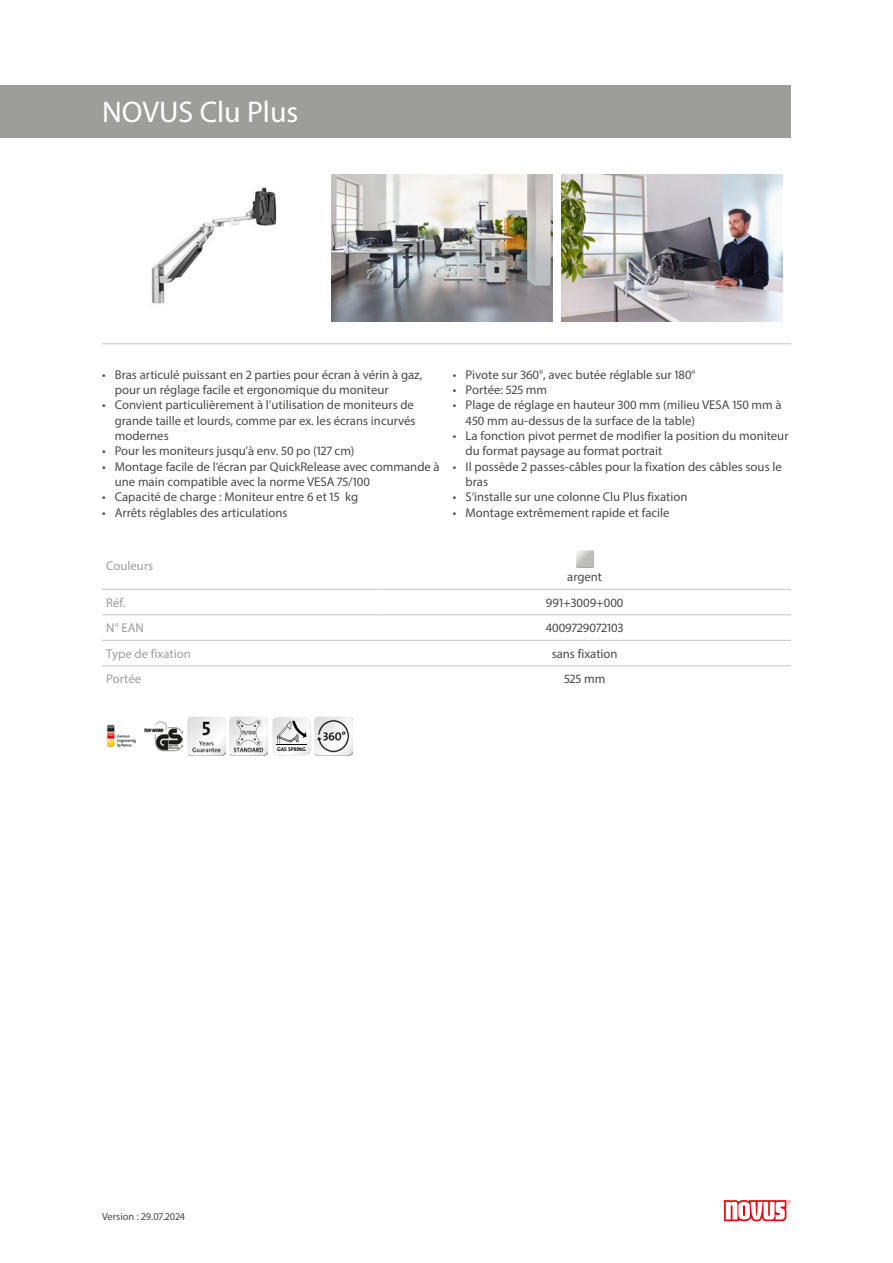
<style>
.page{position:relative;width:893px;height:1263px;background:#fff}
.page>*{position:absolute;margin:0;border:0;box-sizing:border-box;transform-origin:0 0}
.Produktname{font:30px "Myriad Pro";color:#fff}
.Produkttabelle_Zentr{font:12.75px/15.3px "Myriad Pro";color:#4a4a49}
.Produkttabelle_Links{font:12.75px "Myriad Pro";color:#9d9d9c}
.Farbildtext{font:12.75px "Myriad Pro";color:#4a4a49}
.t1{font:10.5px "Myriad Pro";color:#4a4a49}
.cIMG{font:700 5.4px "The Sans Os F";color:#000}
</style>
<div class="page">
<img style="left:151px;top:187px;width:126px;height:117px">
<img style="left:332px;top:174px;width:221px;height:148px">
<img style="left:561px;top:174px;width:221px;height:148px">
<hr style="left:102px;top:343px;width:689px;height:1px;background:#c6c6c6">
<img style="left:107px;top:724px;width:29px;height:24px">
<img style="left:145px;top:721px;width:38px;height:31px">
<img style="left:187px;top:717px;width:38px;height:38px">
<img style="left:230px;top:717px;width:38px;height:38px">
<img style="left:273px;top:719px;width:37px;height:36px">
<svg style="left:272px;top:717px;width:37px;height:34px"></svg>
<img style="left:315px;top:717px;width:38px;height:38px">
<svg style="left:724px;top:1200px;width:67px;height:21px"></svg>
<div style="left:0;top:85px;width:791px;height:53px;background:#9d9d9c"></div>
<hr style="left:102px;top:589px;width:276px;height:1px;background:#c6c6c6">
<hr style="left:378px;top:589px;width:413px;height:1px;background:#c6c6c6">
<hr style="left:102px;top:614px;width:276px;height:1px;background:#c6c6c6">
<hr style="left:378px;top:614px;width:413px;height:1px;background:#c6c6c6">
<hr style="left:102px;top:640px;width:276px;height:1px;background:#c6c6c6">
<hr style="left:378px;top:640px;width:413px;height:1px;background:#c6c6c6">
<hr style="left:102px;top:665px;width:276px;height:1px;background:#c6c6c6">
<hr style="left:378px;top:665px;width:413px;height:1px;background:#c6c6c6">
<img style="left:576px;top:551px;width:17px;height:17px">
<p class="Produktname" style="left:102px;top:94px;width:198px">NOVUS Clu Plus</p>
<p class="Produkttabelle_Zentr" style="left:115px;top:367px;width:309px;text-indent:-13px">• Bras articulé puissant en 2 parties pour écran à vérin à gaz, pour un réglage facile et ergonomique du moniteur</p>
<p class="Produkttabelle_Zentr" style="left:115px;top:397px;width:302px;text-indent:-13px">• Convient particulièrement à l’utilisation de moniteurs de grande taille et lourds, comme par ex. les écrans incurvés modernes</p>
<p class="Produkttabelle_Zentr" style="left:102px;top:443px;width:254px">• Pour les moniteurs jusqu’à env. 50 po (127 cm)</p>
<p class="Produkttabelle_Zentr" style="left:115px;top:458px;width:326px;text-indent:-13px">• Montage facile de l’écran par QuickRelease avec commande à une main compatible avec la norme VESA 75/100</p>
<p class="Produkttabelle_Zentr" style="left:102px;top:489px;width:258px">• Capacité de charge : Moniteur entre 6 et 15 kg</p>
<p class="Produkttabelle_Zentr" style="left:102px;top:504px;width:187px">• Arrêts réglables des articulations</p>
<p class="Produkttabelle_Zentr" style="left:453px;top:367px;width:244px">• Pivote sur 360°, avec butée réglable sur 180°</p>
<p class="Produkttabelle_Zentr" style="left:453px;top:382px;width:96px">• Portée: 525 mm</p>
<p class="Produkttabelle_Zentr" style="left:466px;top:397px;width:318px;text-indent:-13px">• Plage de réglage en hauteur 300 mm (milieu VESA 150 mm à<br>450 mm au-dessus de la surface de la table)</p>
<p class="Produkttabelle_Zentr" style="left:466px;top:428px;width:324px;text-indent:-13px">• La fonction pivot permet de modifier la position du moniteur du format paysage au format portrait</p>
<p class="Produkttabelle_Zentr" style="left:466px;top:458px;width:318px;text-indent:-13px">• Il possède 2 passes-câbles pour la fixation des câbles sous le bras</p>
<p class="Produkttabelle_Zentr" style="left:453px;top:489px;width:236px">• S‘installe sur une colonne Clu Plus fixation</p>
<p class="Produkttabelle_Zentr" style="left:453px;top:504px;width:218px">• Montage extrêmement rapide et facile</p>
<p class="Produkttabelle_Links" style="left:106px;top:558px;width:48px">Couleurs</p>
<p class="Farbildtext" style="left:567px;top:569px;width:36px">argent</p>
<p class="Produkttabelle_Links" style="left:106px;top:595px;width:21px">Réf.</p>
<p class="Produkttabelle_Zentr" style="left:546px;top:595px;width:79px">991+3009+000</p>
<p class="Produkttabelle_Links" style="left:106px;top:620px;width:39px">N° EAN</p>
<p class="Produkttabelle_Zentr" style="left:546px;top:620px;width:79px">4009729072103</p>
<p class="Produkttabelle_Links" style="left:106px;top:646px;width:86px">Type de fixation</p>
<p class="Produkttabelle_Zentr" style="left:552px;top:646px;width:68px">sans fixation</p>
<p class="Produkttabelle_Links" style="left:106px;top:671px;width:36px">Portée</p>
<p class="Produkttabelle_Zentr" style="left:564px;top:671px;width:43px">525 mm</p>
<p class="cIMG" style="left:277px;top:745px;width:30px">GAS SPRING</p>
<p class="t1" style="left:102px;top:1210px;width:84px">Version : 29.07.2024</p>
</div>
